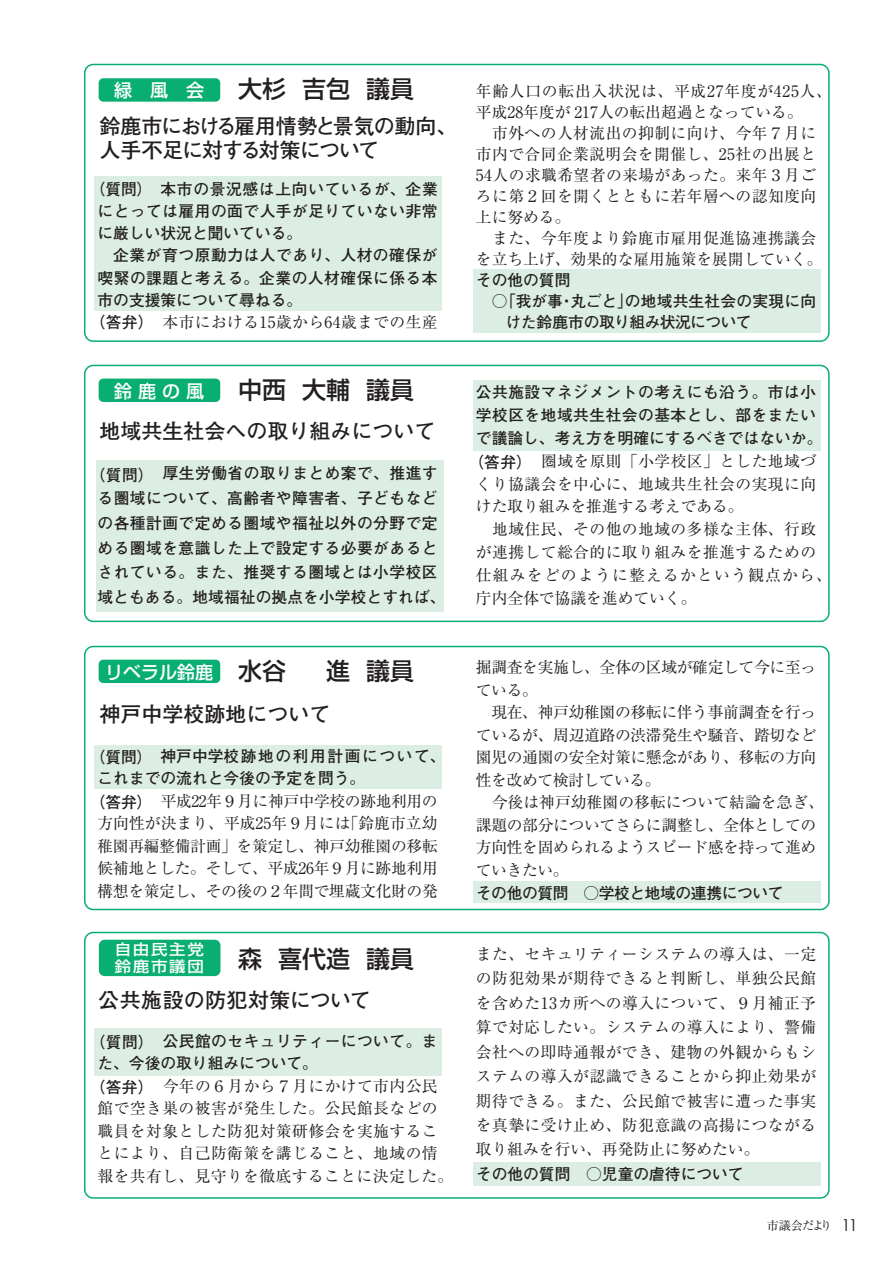
<style>
.page{position:relative;width:893px;height:1263px;background:#fff}
.page>*{position:absolute;margin:0;border:0;box-sizing:border-box;transform-origin:0 0}
.t1{font:500 24px "Shin Go Pro";color:#231f20}
.t2{font:700 21px "Futo Go B101 Pro";color:#231f20}
.t3{font:700 21px/24px "Futo Go B101 Pro";letter-spacing:-.055em;color:#231f20}
.t4{font:500 18px "Shin Go Pro";color:#fff}
.t5{font:15.75px/21px "Ryumin Pro";letter-spacing:.03em;color:#231f20}
.t6{font:700 15.75px/24.8px "Futo Go B101 Pro";letter-spacing:.03em;color:#231f20;text-align:center}
.t7{font:15.75px/22.5px "Ryumin Pro";letter-spacing:-.02em;color:#231f20}
.t8{font:700 15.75px "Futo Go B101 Pro";color:#231f20}
.t9{font:15.75px "Ryumin Pro";color:#231f20}
.t10{font:15.75px "Ryumin Pro";letter-spacing:-.025em;color:#231f20}
.t11{font:15.75px "Ryumin Pro";letter-spacing:.005em;color:#231f20}
.t12{font:700 15.75px "Futo Go B101 Pro";letter-spacing:.1em;color:#231f20}
.t13{font:15.75px "Ryumin Pro";letter-spacing:.08em;color:#231f20}
.t14{font:500 14.85px/16.5px "Shin Go Pro";letter-spacing:.1em;color:#fff;scale:1.11 1}
.t15{font:12px "Ryumin Pro";letter-spacing:-.045em;color:#231f20}
.s1{font-family:"Futo Go B101 Pro";font-weight:700}
.s2{font-family:"Century Gothic";font-size:16.5px}
</style>
<div class="page">
<div style="left:99px;top:940px;width:121px;height:36px;background:#09ae73;border-radius:6px"></div>
<div style="left:473px;top:270px;width:348px;height:63px;background:#dceee4"></div>
<div style="left:473px;top:380px;width:348px;height:70px;background:#dceee4"></div>
<div style="left:473px;top:1162px;width:348px;height:24px;background:#dceee4"></div>
<div style="left:473px;top:881px;width:348px;height:22px;background:#dceee4"></div>
<div style="left:94px;top:177px;width:348px;height:134px;background:#dceee4"></div>
<div style="left:84px;top:64px;width:746px;height:278px;border:2px solid #09ae73;border-radius:9px"></div>
<div style="left:96px;top:460px;width:347px;height:152px;background:#dceee4"></div>
<div style="left:84px;top:365px;width:746px;height:257px;border:2px solid #09ae73;border-radius:9px"></div>
<div style="left:99px;top:379px;width:121px;height:23px;background:#09ae73;border-radius:5px"></div>
<div style="left:99px;top:78px;width:121px;height:24px;background:#09ae73;border-radius:5px"></div>
<div style="left:99px;top:660px;width:121px;height:23px;background:#09ae73;border-radius:5px"></div>
<div style="left:94px;top:745px;width:348px;height:44px;background:#dceee4"></div>
<div style="left:84px;top:646px;width:746px;height:264px;border:2px solid #09ae73;border-radius:9px"></div>
<div style="left:94px;top:1028px;width:348px;height:47px;background:#dceee4"></div>
<div style="left:84px;top:932px;width:746px;height:267px;border:2px solid #09ae73;border-radius:9px"></div>
<p class="t4" style="left:114px;top:76px;width:91px">緑　風　会</p>
<p class="t1" style="left:238px;top:69px;width:177px">大杉 吉包 議員</p>
<p class="t3" style="left:99px;top:112px;width:360px">鈴鹿市における雇用情勢と景気の動向、人手不足に対する対策について</p>
<p class="t6" style="left:90px;top:174px;width:350px">（質問）本市の景況感は上向いているが、企業</p>
<p class="t6" style="left:97px;top:197px;width:342px">にとっては雇用の面で人手が足りていない非常</p>
<p class="t8" style="left:97px;top:221px;width:206px">に厳しい状況と聞いている。</p>
<p class="t6" style="left:97px;top:241px;width:342px">　企業が育つ原動力は人であり、人材の確保が</p>
<p class="t6" style="left:97px;top:263px;width:342px">喫緊の課題と考える。企業の人材確保に係る本</p>
<p class="t8" style="left:97px;top:287px;width:206px">市の支援策について尋ねる。</p>
<p class="t5" style="left:90px;top:310px;width:350px"><span class="s1">（答弁）</span>本市における15歳から64歳までの生産</p>
<p class="t4" style="left:114px;top:376px;width:91px">鈴鹿の風</p>
<p class="t1" style="left:238px;top:370px;width:177px">中西 大輔 議員</p>
<p class="t2" style="left:99px;top:415px;width:337px">地域共生社会への取り組みについて</p>
<p class="t6" style="left:90px;top:459px;width:358px">（質問）　厚生労働省の取りまとめ案で、推進する圏域について、高齢者や障害者、子どもなどの各種計画で定める圏域や福祉以外の分野で定める圏域を意識した上で設定する必要があるとされている。また、推奨する圏域とは小学校区域ともある。地域福祉の拠点を小学校とすれば、</p>
<p class="t4" style="left:105px;top:657px;width:110px">リベラル鈴鹿</p>
<p class="t1" style="left:238px;top:651px;width:177px">水谷 　進 議員</p>
<p class="t2" style="left:99px;top:697px;width:232px">神戸中学校跡地について</p>
<p class="t12" style="left:90px;top:743px;width:357px">（質問）　神戸中学校跡地の利用計画について、</p>
<p class="t8" style="left:97px;top:766px;width:269px">これまでの流れと今後の予定を問う。</p>
<p class="t10" style="left:90px;top:789px;width:350px"><span class="s1">（答弁）</span>平成22年９月に神戸中学校の跡地利用の</p>
<p class="t11" style="left:97px;top:811px;width:342px">方向性が決まり、平成25年９月には「鈴鹿市立幼</p>
<p class="t7" style="left:97px;top:834px;width:342px">稚園再編整備計画」を策定し、神戸幼稚園の移転</p>
<p class="t7" style="left:97px;top:856px;width:342px">候補地とした。そして、平成26年９月に跡地利用</p>
<p class="t7" style="left:97px;top:879px;width:342px">構想を策定し、その後の２年間で埋蔵文化財の発</p>
<p class="t14" style="left:115px;top:939px;width:82px">自由民主党鈴鹿市議団</p>
<p class="t1" style="left:238px;top:939px;width:177px">森 喜代造 議員</p>
<p class="t2" style="left:98px;top:984px;width:274px">公共施設の防犯対策について</p>
<p class="t6" style="left:90px;top:1026px;width:350px">（質問）公民館のセキュリティーについて。ま</p>
<p class="t8" style="left:97px;top:1051px;width:222px">た、今後の取り組みについて。</p>
<p class="t5" style="left:90px;top:1074px;width:350px"><span class="s1">（答弁）</span>今年の６月から７月にかけて市内公民</p>
<p class="t5" style="left:97px;top:1097px;width:342px">館で空き巣の被害が発生した。公民館長などの</p>
<p class="t5" style="left:97px;top:1119px;width:342px">職員を対象とした防犯対策研修会を実施するこ</p>
<p class="t5" style="left:97px;top:1142px;width:342px">とにより、自己防衛策を講じること、地域の情</p>
<p class="t5" style="left:97px;top:1164px;width:357px">報を共有し、見守りを徹底することに決定した。</p>
<p class="t5" style="left:476px;top:79px;width:357px">年齢人口の転出入状況は、平成27年度が425人、平成28年度が 217人の転出超過となっている。<br>　市外への人材流出の抑制に向け、今年７月に市内で合同企業説明会を開催し、25社の出展と<br>54人の求職希望者の来場があった。来年３月ごろに第２回を開くとともに若年層への認知度向上に努める。<br>　また、今年度より鈴鹿市雇用促進協連携議会を立ち上げ、効果的な雇用施策を展開していく。<span class="s1">その他の質問<br>　○「我が事・丸ごと」の地域共生社会の実現に向　　けた鈴鹿市の取り組み状況について</span></p>
<p class="t6" style="left:476px;top:378px;width:342px">公共施設マネジメントの考えにも沿う。市は小</p>
<p class="t6" style="left:476px;top:401px;width:342px">学校区を地域共生社会の基本とし、部をまたい</p>
<p class="t8" style="left:476px;top:425px;width:348px">で議論し、考え方を明確にするべきではないか。</p>
<p class="t5" style="left:468px;top:449px;width:350px"><span class="s1">（答弁）</span>圏域を原則「小学校区」とした地域づ</p>
<p class="t5" style="left:476px;top:472px;width:342px">くり協議会を中心に、地域共生社会の実現に向</p>
<p class="t9" style="left:476px;top:494px;width:269px">けた取り組みを推進する考えである。</p>
<p class="t5" style="left:476px;top:518px;width:342px">　地域住民、その他の地域の多様な主体、行政</p>
<p class="t5" style="left:476px;top:541px;width:342px">が連携して総合的に取り組みを推進するための</p>
<p class="t13" style="left:476px;top:563px;width:357px">仕組みをどのように整えるかという観点から、</p>
<p class="t9" style="left:476px;top:585px;width:222px">庁内全体で協議を進めていく。</p>
<p class="t7" style="left:476px;top:655px;width:350px">掘調査を実施し、全体の区域が確定して今に至っている。<br>　現在、神戸幼稚園の移転に伴う事前調査を行っているが、周辺道路の渋滞発生や騒音、踏切など園児の通園の安全対策に懸念があり、移転の方向性を改めて検討している。<br>　今後は神戸幼稚園の移転について結論を急ぎ、課題の部分についてさらに調整し、全体としての方向性を固められるようスピード感を持って進めていきたい。<br><span class="s1">その他の質問　○学校と地域の連携について</span></p>
<p class="t5" style="left:476px;top:941px;width:342px;line-height:24.5px">また、セキュリティーシステムの導入は、一定の防犯効果が期待できると判断し、単独公民館を含めた13カ所への導入について、９月補正予算で対応したい。システムの導入により、警備会社への即時通報ができ、建物の外観からもシステムの導入が認識できることから抑止効果が期待できる。また、公民館で被害に遭った事実を真摯に受け止め、防犯意識の高揚につながる取り組みを行い、再発防止に努めたい。<br><span class="s1">その他の質問　○児童の虐待について</span></p>
<p class="t15" style="left:767px;top:1216px;width:93px">市議会だより <span class="s2">11</span></p>
</div>
